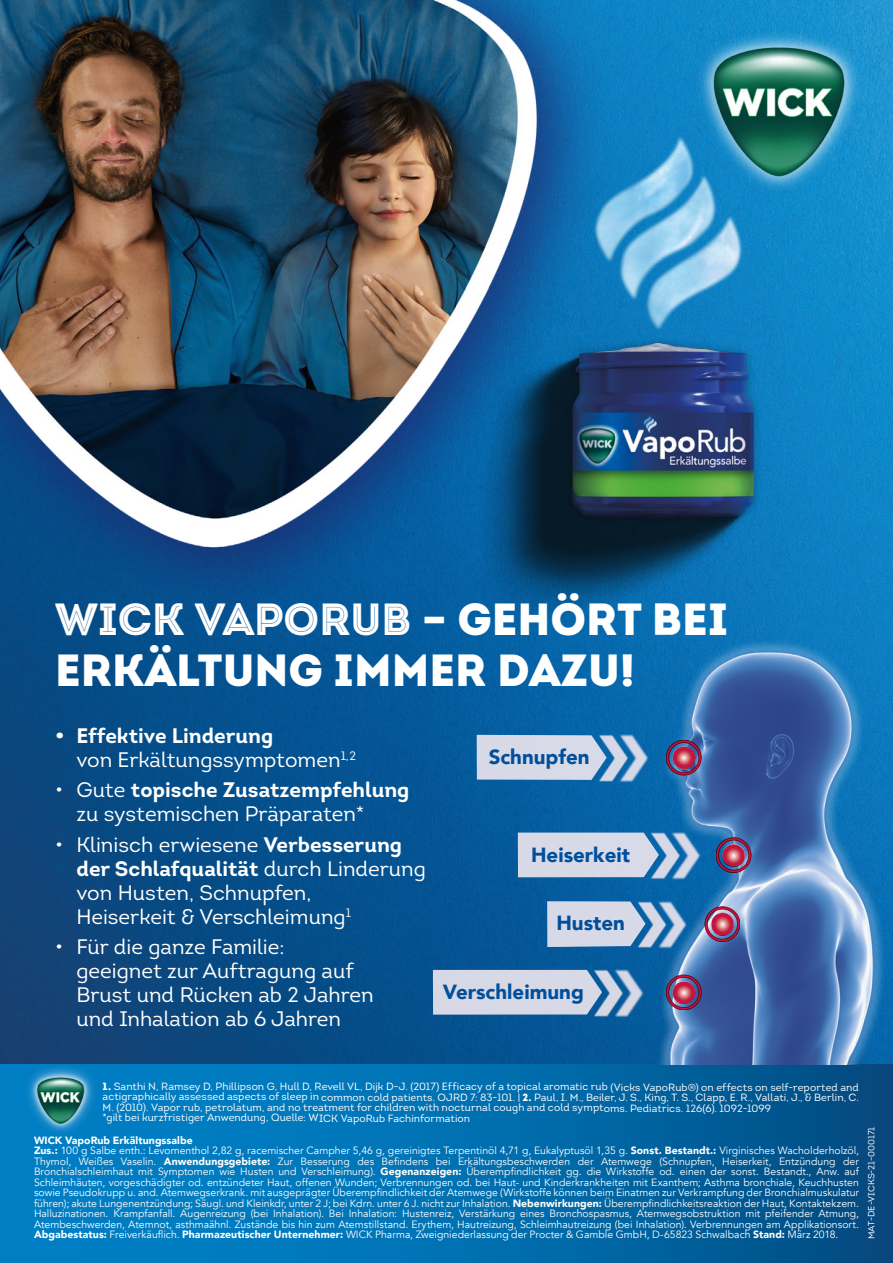
<style>
.page{position:relative;width:893px;height:1263px;background:#fff}
.page>*{position:absolute;margin:0;border:0;box-sizing:border-box;transform-origin:0 0}
.t1{font:45px "Intro Black Inline";color:#fff}
.t2{font:900 45px "Intro";color:#fff}
.t3{font:21px/24px "Intro";color:#fff}
.t4{font:900 20.4px "Avenir";color:#004f9c}
.t5{font:10.5px/10.5px "Avenir";color:#fff;text-align:justify}
.t6{font:10.5px/10.4px "Intro";letter-spacing:.005em;color:#fff}
.t7{font:900 10.5px "Avenir LT Pro";letter-spacing:.005em;color:#fff}
.t8{font:9px "Intro";color:#fff}
.s1{font-family:"Intro";font-weight:900}
.s2{font-weight:700}
.s3{font-weight:900}
.s4{font-family:"Avenir LT Pro";font-weight:900}
</style>
<div class="page">
<img style="left:0;top:0;width:893px;height:1064px">
<div style="left:0;top:1064px;width:893px;height:199px;background:linear-gradient(to right,#0088d0,#025188)"></div>
<div style="left:0;top:0;width:617px;height:626px;background:#21276d;opacity:.75"></div>
<img style="left:0;top:0;width:571px;height:572px">
<div style="left:22px;top:1061px;width:78px;height:77px;background:#fff;opacity:.7"></div>
<img style="left:31px;top:1071px;width:60px;height:57px">
<img style="left:511px;top:581px;width:382px;height:483px">
<img style="left:729px;top:814px;width:43px;height:82px">
<svg style="left:729px;top:838px;width:22px;height:35px"></svg>
<img style="left:677px;top:720px;width:48px;height:79px">
<svg style="left:677px;top:740px;width:24px;height:35px"></svg>
<img style="left:716px;top:883px;width:48px;height:82px">
<svg style="left:716px;top:907px;width:24px;height:35px"></svg>
<img style="left:672px;top:951px;width:53px;height:82px">
<svg style="left:672px;top:976px;width:29px;height:34px"></svg>
<img style="left:657px;top:720px;width:20px;height:83px">
<img style="left:569px;top:720px;width:88px;height:90px">
<svg style="left:477px;top:735px;width:130px;height:45px;background:#cbd3e4"></svg>
<img style="left:709px;top:803px;width:20px;height:105px">
<img style="left:621px;top:803px;width:88px;height:69px">
<div style="left:518px;top:832px;width:141px;height:45px;background:#d7dae7"></div>
<img style="left:696px;top:872px;width:20px;height:104px">
<img style="left:608px;top:872px;width:88px;height:104px">
<svg style="left:547px;top:901px;width:99px;height:46px;background:#c9d0e2"></svg>
<img style="left:652px;top:940px;width:20px;height:105px">
<img style="left:565px;top:940px;width:87px;height:105px">
<div style="left:433px;top:970px;width:169px;height:45px;background:#d7d8e6"></div>
<img style="left:694px;top:31px;width:168px;height:52px">
<img style="left:441px;top:83px;width:421px;height:576px">
<h1 class="t1" style="left:55px;top:591px;width:675px">WICK VAPORUB <span class="s1">– GEHÖRT BEI</span></h1>
<h1 class="t2" style="left:55px;top:641px;width:581px">ERKÄLTUNG IMMER DAZU!</h1>
<h2 class="t3" style="left:76px;top:723px;width:281px;text-indent:-21px"><span class="s2">• Effektive Linderung<br></span>von Erkältungssymptomen<sup>1,2</sup></h2>
<h2 class="t3" style="left:76px;top:778px;width:334px;text-indent:-21px">• Gute <span class="s2">topische Zusatzempfehlung </span>zu systemischen Präparaten*</h2>
<h2 class="t3" style="left:76px;top:832px;width:351px;text-indent:-21px">• Klinisch erwiesene <span class="s2">Verbesserung der Schlafqualität</span> durch Linderung von Husten, Schnupfen,<br>Heiserkeit &amp; Verschleimung<sup>1</sup></h2>
<h2 class="t3" style="left:76px;top:935px;width:299px;text-indent:-21px">• Für die ganze Familie: geeignet zur Auftragung auf<br>Brust und Rücken ab 2 Jahren und Inhalation ab 6 Jahren</h2>
<h3 class="t4" style="left:489px;top:739px;width:102px">Schnupfen</h3>
<h3 class="t4" style="left:531px;top:837px;width:100px">Heiserkeit</h3>
<h3 class="t4" style="left:556px;top:906px;width:70px">Husten</h3>
<h3 class="t4" style="left:443px;top:975px;width:143px">Verschleimung</h3>
<p class="t6" style="left:103px;top:1081px;width:758px"><span class="s3">1.</span> Santhi N, Ramsey D, Phillipson G, Hull D, Revell VL, Dijk D-J. (2017) Efficacy of a topical aromatic rub (Vicks VapoRub®) on effects on self-reported and actigraphically assessed aspects of sleep in common cold patients. OJRD 7: 83-101. | <span class="s3">2.</span> Paul, I. M., Beiler, J. S., King, T. S., Clapp, E. R., Vallati, J., &amp; Berlin, C.<br>M. (2010). Vapor rub, petrolatum, and no treatment for children with nocturnal cough and cold symptoms. Pediatrics. 126(6). 1092-1099<br>*gilt bei kurzfristiger Anwendung, Quelle: WICK VapoRub Fachinformation</p>
<p class="t7" style="left:34px;top:1134px;width:160px">WICK VapoRub Erkältungssalbe</p>
<p class="t5" style="left:34px;top:1146px;width:826px"><span class="s4">Zus.:</span> 100 g Salbe enth.: Levomenthol 2,82 g, racemischer Campher 5,46 g, gereinigtes Terpentinöl 4,71 g, Eukalyptusöl 1,35 g. <span class="s4">Sonst. Bestandt.:</span> Virginisches Wacholderholzöl, Thymol, Weißes Vaselin. <span class="s4">Anwendungsgebiete:</span> Zur Besserung des Befindens bei Erkältungsbeschwerden der Atemwege (Schnupfen, Heiserkeit, Entzündung der Bronchialschleimhaut mit Symptomen wie Husten und Verschleimung). <span class="s4">Gegenanzeigen:</span> Überempfindlichkeit gg. die Wirkstoffe od. einen der sonst. Bestandt., Anw. auf Schleimhäuten, vorgeschädigter od. entzündeter Haut, offenen Wunden; Verbrennungen od. bei Haut- und Kinderkrankheiten mit Exanthem; Asthma bronchiale, Keuchhusten sowie Pseudokrupp u. and. Atemwegserkrank. mit ausgeprägter Überempfindlichkeit der Atemwege (Wirkstoffe können beim Einatmen zur Verkrampfung der Bronchialmuskulatur führen); akute Lungenentzündung; Säugl. und Kleinkdr, unter 2 J; bei Kdrn. unter 6 J. nicht zur Inhalation. <span class="s4">Nebenwirkungen:</span> Überempfindlichkeitsreaktion der Haut, Kontaktekzem.<br>Halluzinationen. Krampfanfall. Augenreizung (bei Inhalation). Bei Inhalation: Hustenreiz, Verstärkung eines Bronchospasmus, Atemwegsobstruktion mit pfeifender Atmung, Atembeschwerden, Atemnot, asthmaähnl. Zustände bis hin zum Atemstillstand. Erythem, Hautreizung, Schleimhautreizung (bei Inhalation). Verbrennungen am Applikationsort.<br><span class="s4">Abgabestatus:</span> Freiverkäuflich. <span class="s4">Pharmazeutischer Unternehmer:</span> WICK Pharma, Zweigniederlassung der Procter &amp; Gamble GmbH, D-65823 Schwalbach <span class="s4">Stand:</span> März 2018.</p>
<p class="t8" style="left:866px;top:1239px;width:114px;rotate:-90deg">MAT-DE-VICKS-21-000171</p>
</div>
